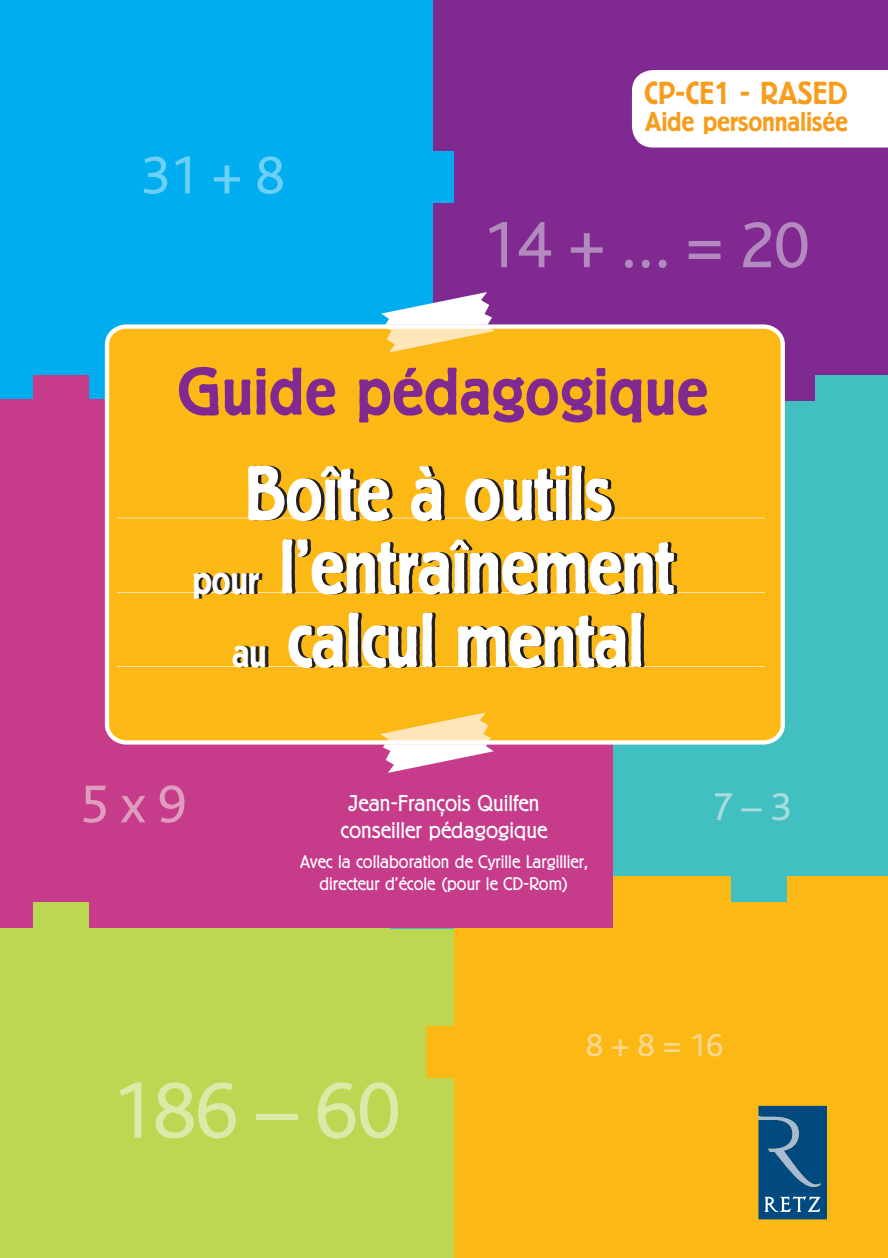
<style>
.page{position:relative;width:888px;height:1258px;background:#fff}
.page>*{position:absolute;margin:0;border:0;box-sizing:border-box;transform-origin:0 0}
.t1{font:83.25px "Bliss";color:#dce9a9}
.t2{font:500 76.65px/73.3px "Berliner Grotesk";letter-spacing:-.015em;color:#fff;text-align:center;scale:.95 1}
.t3{font:67.95px "Bliss";color:#b28abf}
.t4{font:55.65px "Bliss";color:#6ccff6}
.t5{font:55.65px "Bliss";color:#de9dbe}
.t6{font:40.65px "Bliss";color:#a8dcdd}
.t7{font:33.3px "Bliss";color:#fed890}
.t8{font:500 31.5px "Berliner Grotesk";color:#f89c1c}
.t9{font:500 27px "Berliner Grotesk";letter-spacing:-.01em;color:#f89c1c}
.t10{font:300 22.5px/27px "Berliner Grotesk";color:#fff;text-align:center}
.t11{font:300 18px/21.6px "Berliner Grotesk";color:#fff;text-align:center}
.s1{font-size:39.15px}
</style>
<div class="page">
<div style="left:0;top:822px;width:525px;height:436px;background:#bcd752"></div>
<div style="left:391px;top:0;width:497px;height:530px;background:#802990"></div>
<div style="left:391px;top:375px;width:497px;height:553px;background:#42c0c1"></div>
<div style="left:454px;top:876px;width:434px;height:382px;background:#fcb814"></div>
<div style="left:0;top:0;width:433px;height:437px;background:#00aeef"></div>
<div style="left:0;top:399px;width:613px;height:529px;background:#c63c8a"></div>
<svg style="left:759px;top:1106px;width:68px;height:113px;background:#185a8a"></svg>
<div style="left:632px;top:70px;width:256px;height:78px;background:#fff"></div>
<div style="left:398px;top:151px;width:56px;height:52px;background:#00aeef"></div>
<div style="left:759px;top:349px;width:55px;height:52px;background:#802990"></div>
<div style="left:105px;top:324px;width:680px;height:420px;background:#fcb814"></div>
<svg style="left:380px;top:712px;width:114px;height:61px"></svg>
<svg style="left:381px;top:292px;width:114px;height:60px"></svg>
<hr style="left:117px;top:518px;width:648px;height:1px;background:#feefd0">
<hr style="left:117px;top:666px;width:648px;height:1px;background:#feefd0">
<hr style="left:117px;top:592px;width:648px;height:1px;background:#feefd0">
<svg style="left:179px;top:367px;width:156px;height:49px;background:#c1744e"></svg>
<svg style="left:359px;top:368px;width:282px;height:55px;background:#c67a49"></svg>
<svg style="left:647px;top:379px;width:60px;height:37px;background:#b1615e"></svg>
<div style="left:33px;top:375px;width:56px;height:52px;background:#c63c8a"></div>
<div style="left:33px;top:902px;width:56px;height:52px;background:#bcd752"></div>
<div style="left:426px;top:1026px;width:56px;height:52px;background:#fcb814"></div>
<div style="left:731px;top:850px;width:55px;height:52px;background:#42c0c1"></div>
<h3 class="t4" style="left:141px;top:154px;width:145px">31 + 8</h3>
<h3 class="t8" style="left:644px;top:82px;width:205px">CP-CE1 - RASED</h3>
<h3 class="t9" style="left:645px;top:112px;width:204px">Aide personnalisée</h3>
<h3 class="t3" style="left:482px;top:219px;width:329px">14 + … = 20</h3>
<h2 class="t2" style="left:192px;top:461px;width:510px">Boîte à outils<br><span class="s1">pour</span> l'entraînement <span class="s1">au</span> calcul mental</h2>
<h3 class="t5" style="left:80px;top:783px;width:108px">5 x 9</h3>
<p class="t10" style="left:341px;top:791px;width:208px">Jean-François Quilfen conseiller pédagogique</p>
<p class="t11" style="left:300px;top:852px;width:289px">Avec la collaboration de Cyrille Largillier, directeur d’école (pour le CD-Rom)</p>
<h3 class="t6" style="left:712px;top:792px;width:81px">7 – 3</h3>
<h3 class="t7" style="left:586px;top:1033px;width:139px">8 + 8 = 16</h3>
<h1 class="t1" style="left:111px;top:1079px;width:291px">186 – 60</h1>
</div>
